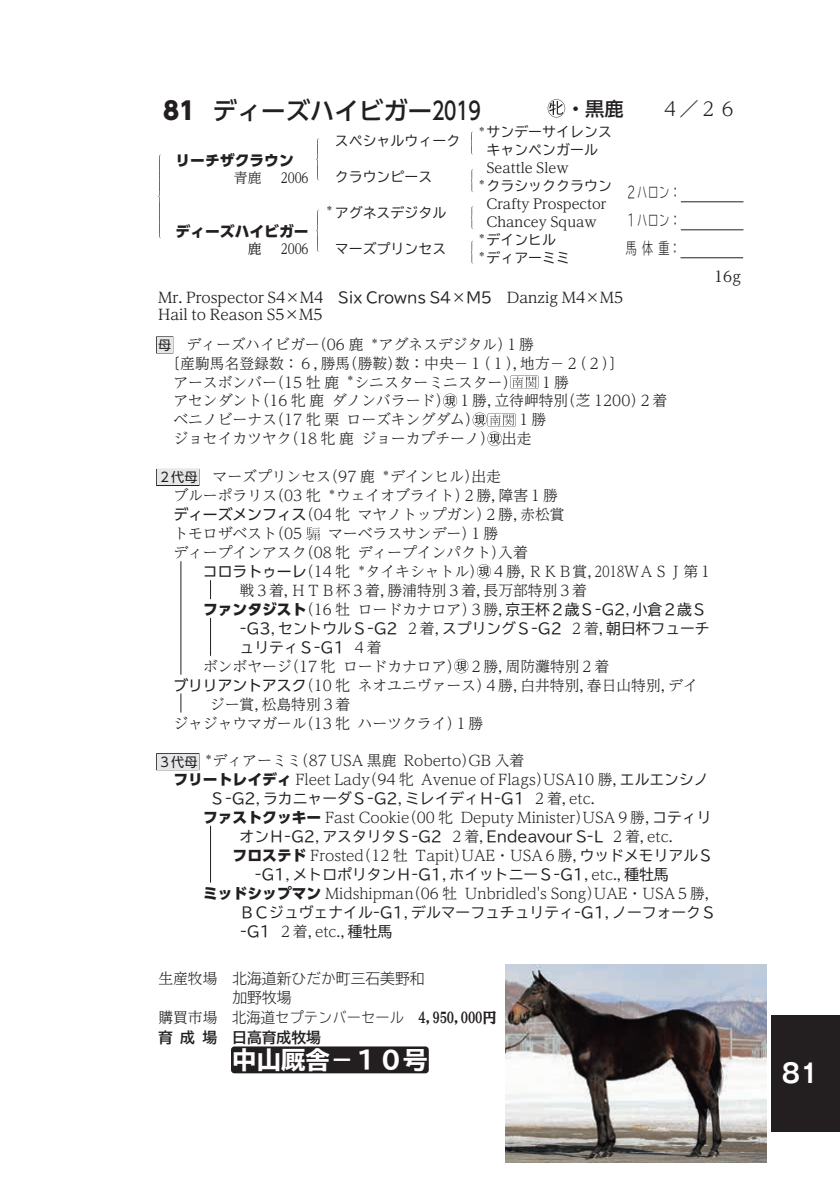
<style>
.page{position:relative;width:840px;height:1191px;background:#fff}
.page>*{position:absolute;margin:0;border:0;box-sizing:border-box;transform-origin:0 0}
.t1{font:700 26px "Gothic MB101 Pr 6 N De";color:#fff;scale:.93 1}
.t2{font:500 24.4px "UD Shin Go Pro";color:#231f20}
.t3{font:700 expanded 24.4px "TBUD Go Std";color:#fff}
.t4{font:300 19.2px "UD Reimin Pro";color:#231f20}
.t5{font:500 19.2px "UD Shin Go Pro";color:#231f20}
.t6{font:300 15.6px/28px "TBUD Go Std Super";color:#231f20;text-align:justify;scale:.7 1}
.t7{font:300 14.8px/19px "UD Reimin Pro";color:#231f20}
.t8{font:14.8px/19px "TBUD Go Std";color:#231f20}
.t9{font:14.8px/17.2px "UD Reimin Pro";color:#231f20}
.t10{font:300 14.8px "TBUD Go Std Super";color:#231f20}
.t11{font:800 14.8px "UD Shin Go Pro";color:#231f20}
.t12{font:700 14.8px "TBUD Go Std";color:#231f20}
.t13{font:14px "TBUD Go Std";color:#231f20}
.t14{font:14px "UD Reimin Pro";color:#231f20}
.t15{font:14px "UD Reimin Pro";color:#231f20;scale:.82 1}
.t16{font:300 14px "UD Reimin Pro";color:#231f20}
.t17{font:13px "UD Shin Go Pro";color:#231f20}
.t18{font:7.4px "UD Reimin Pro";color:#231f20}
.s1{font-weight:800}
.s2{font-family:"TBUD Go Std"}
.s3{font-family:"UD Shin Go Pro";font-weight:400;font-size:13px}
.s4{font-family:"UD Shin Go Pro";font-weight:400}
.s5{font-family:"UD Shin Go Pro";font-weight:800}
.s6{font-family:"TBUD Go Std";font-weight:400}
.s7{font-family:"UD Reimin Pro";font-weight:300}
.s8{font-family:"UD Reimin Pro"}
.s9{font-family:"TBUD Min Std";font-weight:800}
</style>
<div class="page">
<img style="left:505px;top:964px;width:261px;height:198px">
<hr style="left:180px;top:561px;width:1px;height:113px;background:#231f20">
<svg style="left:180px;top:693px;width:1px;height:19px"></svg>
<svg style="left:210px;top:580px;width:1px;height:19px"></svg>
<hr style="left:210px;top:618px;width:1px;height:38px;background:#231f20">
<hr style="left:210px;top:826px;width:1px;height:56px;background:#231f20">
<div style="left:156px;top:336px;width:17px;height:17px;border:1px solid #231f20"></div>
<div style="left:157px;top:337px;width:15px;height:16px;background:#e6e7e9"></div>
<div style="left:156px;top:469px;width:43px;height:17px;border:1px solid #231f20"></div>
<div style="left:157px;top:470px;width:41px;height:15px;background:#e6e7e9"></div>
<div style="left:156px;top:753px;width:43px;height:17px;border:1px solid #231f20"></div>
<div style="left:157px;top:754px;width:41px;height:15px;background:#e6e7e9"></div>
<div style="left:231px;top:1046px;width:197px;height:27px;background:#231f20"></div>
<hr style="left:680px;top:201px;width:63px;height:1px;background:#231f20">
<hr style="left:680px;top:229px;width:63px;height:1px;background:#231f20">
<hr style="left:680px;top:257px;width:62px;height:1px;background:#231f20">
<svg style="left:510px;top:375px;width:28px;height:14px"></svg>
<svg style="left:443px;top:393px;width:14px;height:15px"></svg>
<svg style="left:472px;top:412px;width:43px;height:34px"></svg>
<svg style="left:306px;top:527px;width:13px;height:13px"></svg>
<svg style="left:476px;top:564px;width:14px;height:15px"></svg>
<svg style="left:454px;top:659px;width:14px;height:14px"></svg>
<svg style="left:547px;top:99px;width:18px;height:18px"></svg>
<svg style="left:470px;top:131px;width:3px;height:24px"></svg>
<svg style="left:316px;top:138px;width:3px;height:42px"></svg>
<svg style="left:158px;top:154px;width:3px;height:84px"></svg>
<svg style="left:471px;top:169px;width:2px;height:23px"></svg>
<svg style="left:316px;top:210px;width:3px;height:42px"></svg>
<svg style="left:471px;top:206px;width:2px;height:23px"></svg>
<svg style="left:471px;top:241px;width:2px;height:23px"></svg>
<div style="left:771px;top:1015px;width:68px;height:116px;background:#231f20"></div>
<h2 class="t2" style="left:163px;top:91px;width:322px"><span class="s1">81</span> ディーズハイビガー２０１９</h2>
<p class="t5" style="left:565px;top:93px;width:59px">・黒鹿</p>
<p class="t4" style="left:660px;top:93px;width:78px">４／２６</p>
<p class="t13" style="left:478px;top:121px;width:135px"><sup>＊</sup>サンデーサイレンス</p>
<p class="t13" style="left:334px;top:129px;width:127px">スペシャルウィーク</p>
<p class="t13" style="left:486px;top:138px;width:113px">キャンペンガール</p>
<p class="t11" style="left:175px;top:148px;width:120px">リーチザクラウン</p>
<p class="t14" style="left:486px;top:156px;width:84px">Seattle Slew</p>
<p class="t16" style="left:234px;top:166px;width:29px">青鹿</p>
<p class="t15" style="left:281px;top:166px;width:35px">2006</p>
<p class="t13" style="left:334px;top:165px;width:99px">クラウンピース</p>
<p class="t13" style="left:478px;top:174px;width:135px"><sup>＊</sup>クラシッククラウン</p>
<p class="t6" style="left:625px;top:178px;width:80px">２ハロン：１ハロン：馬体重：</p>
<p class="t18" style="left:326px;top:202px;width:9px">＊</p>
<p class="t14" style="left:486px;top:192px;width:121px">Crafty Prospector</p>
<p class="t13" style="left:334px;top:201px;width:113px">アグネスデジタル</p>
<p class="t14" style="left:486px;top:210px;width:112px">Chancey Squaw</p>
<p class="t11" style="left:175px;top:219px;width:134px">ディーズハイビガー</p>
<p class="t13" style="left:478px;top:228px;width:80px"><sup>＊</sup>デインヒル</p>
<p class="t14" style="left:247px;top:238px;width:15px">鹿</p>
<p class="t15" style="left:281px;top:238px;width:35px">2006</p>
<p class="t13" style="left:334px;top:237px;width:113px">マーズプリンセス</p>
<p class="t13" style="left:478px;top:246px;width:93px"><sup>＊</sup>ディアーミミ</p>
<p class="t9" style="left:158px;top:288px;width:466px">Mr. Prospector S4×M4 <span class="s2">Six Crowns S4×M5</span> Danzig M4×M5<br>Hail to Reason S5×M5</p>
<p class="t9" style="left:713px;top:267px;width:28px">16g</p>
<p class="t7" style="left:158px;top:334px;width:377px"><span class="s3">母</span> ディーズハイビガー（06 鹿 <sup>＊</sup>アグネスデジタル）１勝</p>
<p class="t7" style="left:165px;top:353px;width:459px">〔産駒馬名登録数：６，勝馬（勝鞍）数：中央－１（１），地方－２（２）〕</p>
<p class="t7" style="left:173px;top:372px;width:345px">アースボンバー（15 牡鹿 <sup>＊</sup>シニスターミニスター）</p>
<p class="t7" style="left:173px;top:372px;width:495px;text-indent:366px">１勝<br>アセンダント（16 牝鹿ダノンバラード）１勝，立待岬特別（芝 1200）２着ベニノビーナス（17 牝栗ローズキングダム）</p>
<p class="t7" style="left:173px;top:410px;width:374px;text-indent:343px">１勝ジョセイカツヤク（18 牝鹿ジョーカプチーノ）出走</p>
<p class="t7" style="left:173px;top:466px;width:392px;text-indent:-15px"><span class="s3">２代母</span> マーズプリンセス（97 鹿 <sup>＊</sup>デインヒル）出走<br>ブルーポラリス（03 牝 <sup>＊</sup>ウェイオブライト）２勝，障害１勝<span class="s4">ディーズメンフィス</span>（04 牝マヤノトップガン）２勝，赤松賞トモロザベスト（05</p>
<p class="t7" style="left:328px;top:523px;width:171px">マーベラスサンデー）１勝</p>
<p class="t7" style="left:173px;top:542px;width:356px">ディープインアスク（08 牝ディープインパクト）入着</p>
<p class="t7" style="left:203px;top:561px;width:511px"><span class="s4">コロラトゥーレ</span>（14 牝 <sup>＊</sup>タイキシャトル）４勝，ＲＫＢ賞，２０１８ＷＡＳＪ第１</p>
<p class="t7" style="left:239px;top:580px;width:349px">戦３着，ＨＴＢ杯３着，勝浦特別３着，長万部特別３着</p>
<p class="t7" style="left:203px;top:599px;width:505px"><span class="s5">ファンタジスト</span>（16 牡ロードカナロア）３勝，<span class="s6">京王杯２歳Ｓ‐G2</span>，<span class="s6">小倉２歳Ｓ</span></p>
<p class="t8" style="left:236px;top:618px;width:475px">‐G3<span class="s7">，</span>セントウルＳ‐G2 <span class="s7">２着，</span>スプリングＳ‐G2 <span class="s7">２着，</span>朝日杯フューチュリティＳ‐G1 <span class="s7">４着</span></p>
<p class="t7" style="left:203px;top:656px;width:407px">ボンボヤージ（17 牝ロードカナロア）２勝，周防灘特別２着</p>
<p class="t7" style="left:173px;top:675px;width:525px"><span class="s4">ブリリアントアスク</span>（10 牝ネオユニヴァース）４勝，白井特別，春日山特別，デイ</p>
<p class="t7" style="left:210px;top:694px;width:142px">ジー賞，松島特別３着</p>
<p class="t7" style="left:173px;top:713px;width:311px">ジャジャウマガール（13 牝ハーツクライ）１勝</p>
<p class="t17" style="left:158px;top:751px;width:41px">３代母</p>
<p class="t7" style="left:173px;top:751px;width:536px;text-indent:31px"><sup>＊</sup>ディアーミミ（87 USA 黒鹿 Roberto）GB 入着<br><span class="s5">フリートレイディ</span> Fleet Lady（94 牝 Avenue of Flags）USA10 勝，<span class="s6">エルエンシノ</span></p>
<p class="t8" style="left:210px;top:789px;width:386px">Ｓ‐G2<span class="s7">，</span>ラカニャーダＳ‐G2<span class="s7">，</span>ミレイディＨ‐G1 <span class="s7">２着，etc.</span></p>
<p class="t7" style="left:203px;top:807px;width:509px"><span class="s5">ファストクッキー</span> Fast Cookie（00 牝 Deputy Minister）USA９勝，<span class="s6">コティリ</span></p>
<p class="t8" style="left:239px;top:827px;width:434px">オンＨ‐G2<span class="s7">，</span>アスタリタＳ‐G2 <span class="s7">２着，</span>Endeavour S‐L <span class="s7">２着，etc.</span></p>
<p class="t7" style="left:232px;top:845px;width:481px"><span class="s5">フロステド</span> Frosted（12 牡 Tapit）UAE・USA６勝，<span class="s6">ウッドメモリアルＳ</span></p>
<p class="t8" style="left:250px;top:865px;width:419px">‐G1<span class="s7">，</span>メトロポリタンＨ‐G1<span class="s7">，</span>ホイットニーＳ‐G1<span class="s7">，etc.，</span>種牡馬</p>
<p class="t7" style="left:203px;top:883px;width:517px"><span class="s5">ミッドシップマン</span> Midshipman（06 牡 Unbridled's Song）UAE・USA５勝，</p>
<p class="t8" style="left:239px;top:902px;width:477px">ＢＣジュヴェナイル‐G1<span class="s7">，</span>デルマーフュチュリティ‐G1<span class="s7">，</span>ノーフォークＳ</p>
<p class="t7" style="left:236px;top:921px;width:158px"><span class="s6">‐G1</span> ２着，etc.，<span class="s6">種牡馬</span></p>
<p class="t10" style="left:158px;top:966px;width:268px"><span class="s8">生産牧場</span> 北海道新ひだか町三石美野和</p>
<p class="t10" style="left:232px;top:985px;width:61px">加野牧場</p>
<p class="t10" style="left:158px;top:1005px;width:340px"><span class="s8">購買市場</span> 北海道セプテンバーセール <span class="s9">４，９５０，０００円</span></p>
<p class="t12" style="left:158px;top:1025px;width:164px">育成場 日高育成牧場</p>
<h2 class="t3" style="left:232px;top:1046px;width:197px">中山厩舎－１０号</h2>
<h1 class="t1" style="left:781px;top:1051px;width:41px">8 11</h1>
</div>
